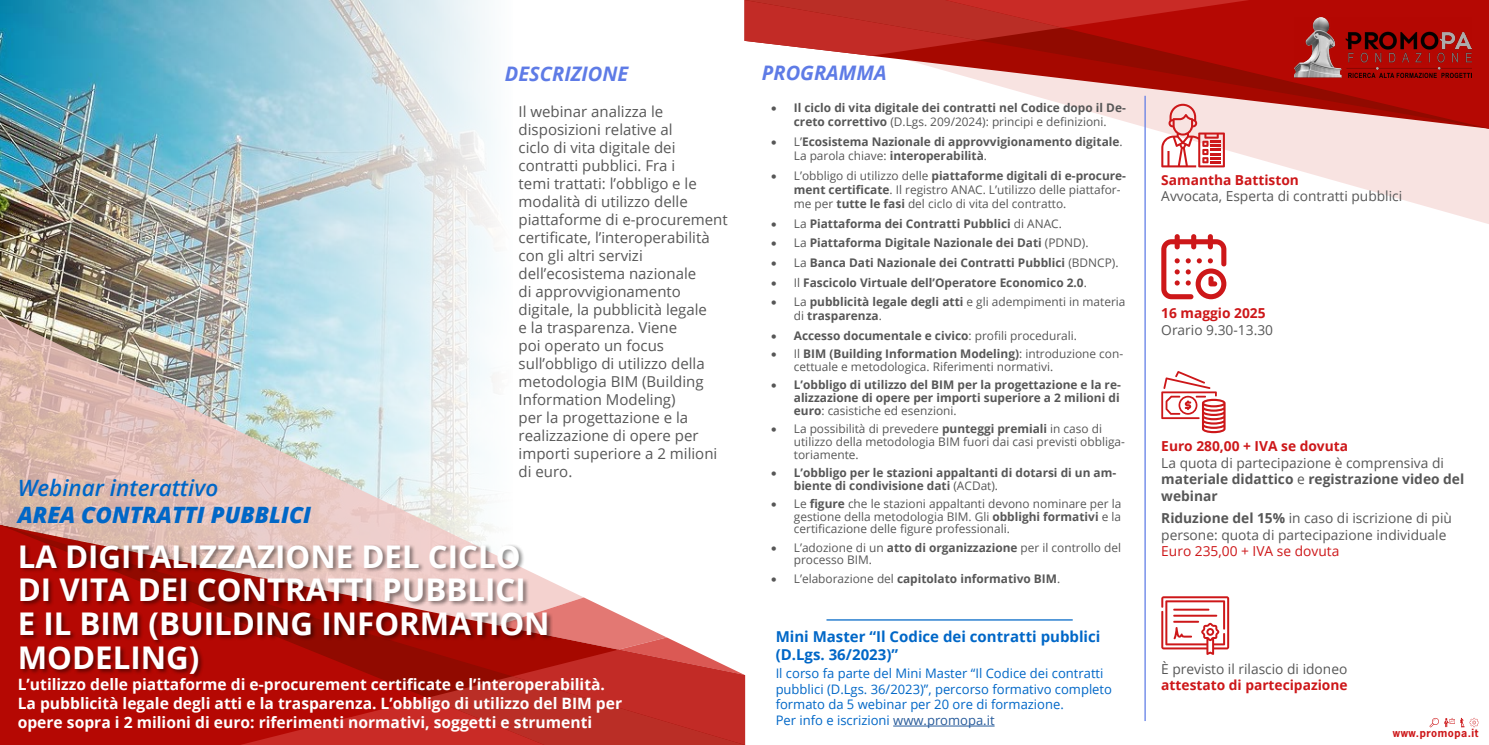
<style>
.page{position:relative;width:1489px;height:745px;background:#fff}
.page>*{position:absolute;margin:0;border:0;box-sizing:border-box;transform-origin:0 0}
.t1{font:700 31.25px/33.8px "Open Sans";color:#fff}
.t2{font:italic 800 22.5px "Open Sans";color:#0067c7}
.t3{font:italic 600 22.5px "Open Sans";color:#0067c7}
.t4{font:italic 700 20px "Open Sans";color:#5e7be6}
.t5{font:700 15.62px/18.8px "Open Sans";color:#fff}
.t6{font:15px/18px "Open Sans";color:#575757}
.t7{font:700 15px/18px "Open Sans";color:#0067c7}
.t8{font:13.75px/16.5px "Open Sans";color:#575757}
.t9{font:700 13.75px/16.5px "Open Sans";color:#575757}
.t10{font:700 13.75px "Open Sans";color:#cd1719}
.t11{font:13.75px "Open Sans";color:#cd1719}
.t12{font:13.12px/15.8px "Open Sans";color:#0067c7}
.t13{font:700 11.88px/14.2px "Open Sans";color:#575757}
.t14{font:11.88px/12.9px "Open Sans";color:#575757}
.t15{font:700 10.62px "News Gothic Std";letter-spacing:.05em;color:#cd1719}
.s1{font-weight:400}
.s2{font-weight:700}
.s3{color:#275b9b}
</style>
<div class="page">
<svg style="left:1145px;top:129px;width:343px;height:95px"></svg>
<svg style="left:873px;top:56px;width:72px;height:15px"></svg>
<svg style="left:945px;top:0;width:543px;height:129px;background:#c9625d"></svg>
<svg style="left:744px;top:0;width:505px;height:56px;background:#b9251f"></svg>
<img style="left:0;top:0;width:495px;height:316px">
<svg style="left:0;top:316px;width:495px;height:208px;background:#d6cfcb"></svg>
<svg style="left:0;top:524px;width:494px;height:220px;background:#c3433e"></svg>
<svg style="left:240px;top:597px;width:505px;height:147px;background:#c84640"></svg>
<svg style="left:1429px;top:717px;width:49px;height:9px"></svg>
<img style="left:1293px;top:17px;width:177px;height:60px">
<svg style="left:1161px;top:104px;width:63px;height:63px"></svg>
<svg style="left:1161px;top:234px;width:65px;height:65px"></svg>
<hr style="left:1144px;top:96px;width:1px;height:624px;background:#5e7be6">
<svg style="left:1161px;top:596px;width:68px;height:58px"></svg>
<svg style="left:1161px;top:371px;width:64px;height:62px"></svg>
<hr style="left:893px;top:725px;width:101px;height:1px;background:#275b9b">
<hr style="left:826px;top:619px;width:246px;height:1px;background:#0067c7">
<div style="left:19px;top:543px;width:534px;height:136px;background:#000;opacity:.45"></div>
<h2 class="t3" style="left:18px;top:472px;width:202px">Webinar interattivo</h2>
<h2 class="t2" style="left:18px;top:497px;width:295px">AREA CONTRATTI PUBBLICI</h2>
<h3 class="t4" style="left:505px;top:59px;width:125px">DESCRIZIONE</h3>
<p class="t6" style="left:518px;top:102px;width:211px">Il webinar analizza le disposizioni relative al<br>ciclo di vita digitale dei contratti pubblici. Fra i<br>temi trattati: l’obbligo e le modalità di utilizzo delle piattaforme di e-procurement certificate, l’interoperabilità con gli altri servizi dell’ecosistema nazionale<br>di approvvigionamento digitale, la pubblicità legale<br>e la trasparenza. Viene<br>poi operato un focus sull’obbligo di utilizzo della metodologia BIM (Building<br>Information Modeling)<br>per la progettazione e la realizzazione di opere per importi superiore a 2 milioni di euro.</p>
<h1 class="t1" style="left:18px;top:538px;width:533px">LA DIGITALIZZAZIONE DEL CICLO<br>DI VITA DEI CONTRATTI PUBBLICI<br>E IL BIM (BUILDING INFORMATION<br>MODELING)</h1>
<p class="t5" style="left:18px;top:674px;width:606px">L’utilizzo delle piattaforme di e-procurement certificate e l’interoperabilità.<br>La pubblicità legale degli atti e la trasparenza. L’obbligo di utilizzo del BIM per opere sopra i 2 milioni di euro: riferimenti normativi, soggetti e strumenti</p>
<h3 class="t4" style="left:762px;top:58px;width:126px">PROGRAMMA</h3>
<p class="t13" style="left:771px;top:100px;width:356px;text-align:center">• Il ciclo di vita digitale dei contratti nel Codice dopo il De&shy;creto correttivo <span class="s1">(D.Lgs. 209/2024): principi e definizioni.</span></p>
<p class="t13" style="left:793px;top:134px;width:330px;text-indent:-23px">• <span class="s1">L’</span>Ecosistema Nazionale di approvvigionamento digitale<span class="s1">.<br>La parola chiave:</span> interoperabilità<span class="s1">.</span></p>
<p class="t14" style="left:793px;top:168px;width:334px;line-height:14.2px;text-indent:-23px">• L’obbligo di utilizzo delle <span class="s2">piattaforme digitali di e-procure&shy;ment certificate</span>. Il registro ANAC. L’utilizzo delle piattafor&shy;me per <span class="s2">tutte le fasi</span> del ciclo di vita del contratto.</p>
<p class="t13" style="left:771px;top:216px;width:292px">• <span class="s1">La</span> Piattaforma dei Contratti Pubblici <span class="s1">di ANAC.</span></p>
<p class="t13" style="left:771px;top:235px;width:319px">• <span class="s1">La</span> Piattaforma Digitale Nazionale dei Dati <span class="s1">(PDND).</span></p>
<p class="t13" style="left:771px;top:255px;width:348px">• <span class="s1">La</span> Banca Dati Nazionale dei Contratti Pubblici <span class="s1">(BDNCP).</span></p>
<p class="t13" style="left:771px;top:274px;width:317px">• <span class="s1">Il</span> Fascicolo Virtuale dell’Operatore Economico 2.0<span class="s1">.</span></p>
<p class="t13" style="left:793px;top:294px;width:333px;text-indent:-23px">• <span class="s1">La</span> pubblicità legale degli atti <span class="s1">e gli adempimenti in materia di</span> trasparenza<span class="s1">.</span></p>
<p class="t13" style="left:771px;top:328px;width:307px">• Accesso documentale e civico<span class="s1">: profili procedurali.</span></p>
<p class="t14" style="left:793px;top:347px;width:331px;text-indent:-23px">• Il <span class="s2">BIM (Building Information Modeling)</span>: introduzione con&shy;cettuale e metodologica. Riferimenti normativi.</p>
<p class="t13" style="left:793px;top:378px;width:328px;line-height:12.9px;text-align:justify;text-indent:-23px">• L’obbligo di utilizzo del BIM per la progettazione e la re&shy;alizzazione di opere per importi superiore a 2 milioni di euro<span class="s1">: casistiche ed esenzioni.</span></p>
<p class="t14" style="left:793px;top:421px;width:332px;text-indent:-23px">• La possibilità di prevedere <span class="s2">punteggi premiali</span> in caso di utilizzo della metodologia BIM fuori dai casi previsti obbliga&shy;toriamente.</p>
<p class="t13" style="left:793px;top:465px;width:324px;line-height:12.9px;text-indent:-23px">• L’obbligo per le stazioni appaltanti di dotarsi di un am&shy;biente di condivisione dati <span class="s1">(ACDat).</span></p>
<p class="t14" style="left:793px;top:496px;width:329px;text-align:justify;text-indent:-23px">• Le <span class="s2">figure</span> che le stazioni appaltanti devono nominare per la gestione della metodologia BIM. Gli <span class="s2">obblighi formativi</span> e la certificazione delle figure professionali.</p>
<p class="t14" style="left:793px;top:540px;width:329px;text-indent:-23px">• L’adozione di un <span class="s2">atto di organizzazione</span> per il controllo del processo BIM.</p>
<p class="t13" style="left:771px;top:570px;width:290px">• <span class="s1">L’elaborazione del</span> capitolato informativo BIM<span class="s1">.</span></p>
<p class="t7" style="left:775px;top:627px;width:326px">Mini Master “Il Codice dei contratti pubblici (D.Lgs. 36/2023)”</p>
<p class="t12" style="left:775px;top:664px;width:338px">Il corso fa parte del Mini Master “Il Codice dei contratti pubblici (D.Lgs. 36/2023)”, percorso formativo completo formato da 5 webinar per 20 ore di formazione.<br>Per info e iscrizioni <span class="s3">www.promopa.it</span></p>
<p class="t10" style="left:1161px;top:170px;width:139px">Samantha Battiston</p>
<p class="t8" style="left:1161px;top:188px;width:242px">Avvocata, Esperta di contratti pubblici</p>
<p class="t10" style="left:1161px;top:303px;width:106px">16 maggio 2025</p>
<p class="t8" style="left:1161px;top:321px;width:113px">Orario 9.30-13.30</p>
<p class="t10" style="left:1161px;top:436px;width:188px">Euro 280,00 + IVA se dovuta</p>
<p class="t9" style="left:1161px;top:453px;width:304px"><span class="s1">La quota di partecipazione è comprensiva di </span>materiale didattico <span class="s1">e</span> registrazione video del webinar</p>
<p class="t8" style="left:1161px;top:509px;width:292px"><span class="s2">Riduzione del 15%</span> in caso di iscrizione di più persone: quota di partecipazione individuale</p>
<p class="t11" style="left:1161px;top:541px;width:179px">Euro 235,00 + IVA se dovuta</p>
<p class="t8" style="left:1161px;top:660px;width:187px">È previsto il rilascio di idoneo</p>
<p class="t10" style="left:1161px;top:675px;width:188px">attestato di partecipazione</p>
<p class="t15" style="left:1392px;top:725px;width:87px">www.promopa.it</p>
</div>
